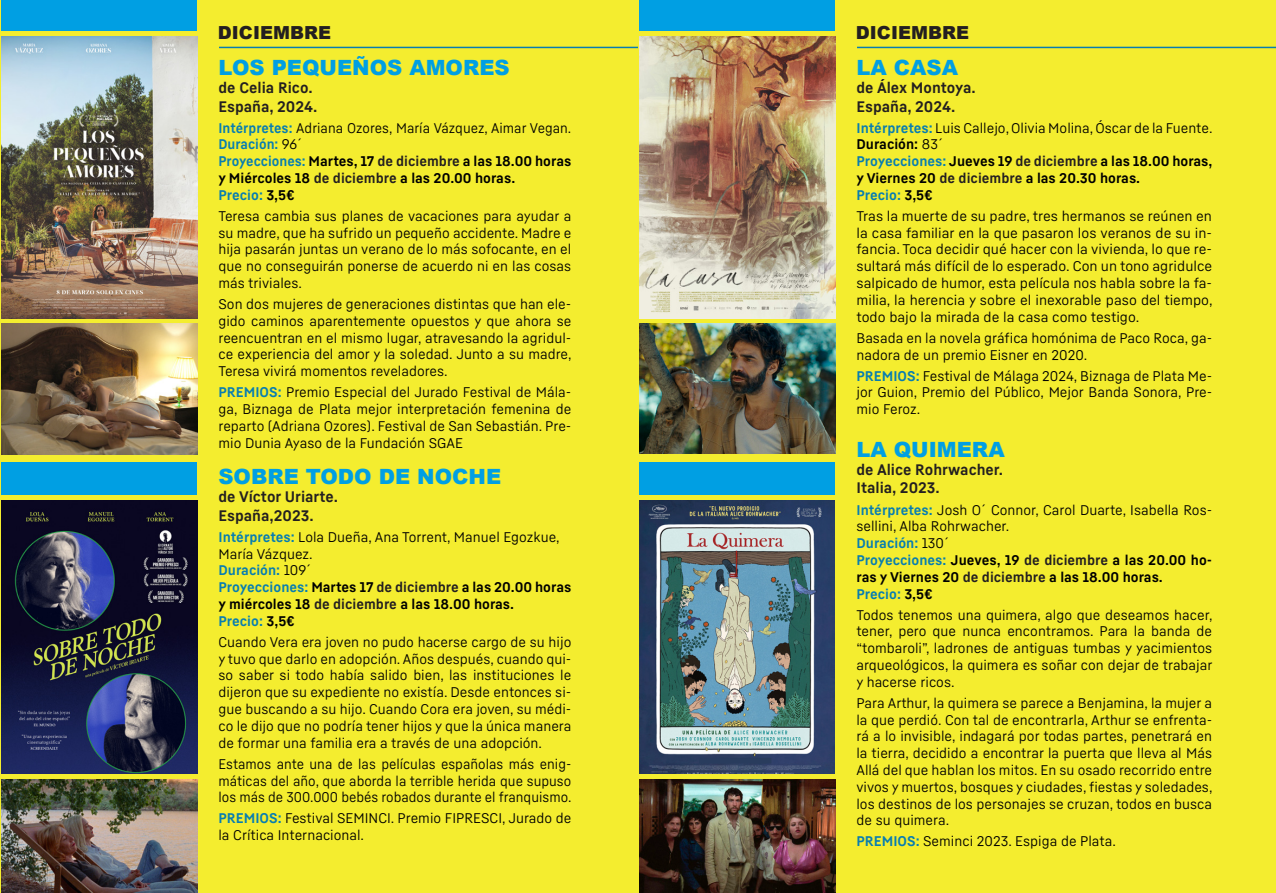
<style>
.page{position:relative;width:1276px;height:893px;background:#f4ed2f}
.page>*{position:absolute;margin:0;border:0;box-sizing:border-box;transform-origin:0 0}
.t1{font:21px "Arial MT Black";color:#009fe3}
.t2{font:18px "Arial MT Black";color:#231f20}
.t3{font:700 15px/19px "Fabrikat Normal";color:#231f20}
.Cuerpo{font:13.8px/16.8px "Fabrikat Normal";color:#000;text-align:justify}
.Pa1{font:13.8px/16.8px "Fabrikat Normal";color:#000;text-align:justify}
.Cuerpo-2{font:700 13.8px/16.8px "Fabrikat Normal";color:#000}
.Cuerpo-3{font:700 13.8px "Fabrikat Normal";color:#077db1}
.s1{font-weight:700;color:#077db1}
.s2{color:#077db1}
.s3{color:#231f20}
.s4{color:#000}
.s5{font-weight:400}
.s6{font-weight:400;color:#000}
</style>
<div class="page">
<img style="left:639px;top:37px;width:196px;height:281px">
<img style="left:1px;top:37px;width:196px;height:281px">
<img style="left:639px;top:501px;width:196px;height:273px">
<img style="left:1px;top:501px;width:196px;height:273px">
<div style="left:639px;top:0;width:196px;height:30px;background:#009fe3"></div>
<div style="left:1px;top:0;width:196px;height:30px;background:#009fe3"></div>
<div style="left:639px;top:462px;width:196px;height:33px;background:#009fe3"></div>
<div style="left:1px;top:462px;width:196px;height:33px;background:#009fe3"></div>
<img style="left:639px;top:323px;width:196px;height:131px">
<img style="left:1px;top:323px;width:196px;height:132px">
<img style="left:639px;top:779px;width:196px;height:114px">
<img style="left:1px;top:779px;width:196px;height:114px">
<hr style="left:857px;top:47px;width:419px;height:1px;background:#077db1">
<hr style="left:219px;top:47px;width:419px;height:1px;background:#077db1">
<p class="t2" style="left:218px;top:21px;width:115px">DICIEMBRE</p>
<p class="t2" style="left:856px;top:21px;width:115px">DICIEMBRE</p>
<p class="t1" style="left:218px;top:54px;width:293px">LOS PEQUEÑOS AMORES</p>
<p class="t3" style="left:218px;top:77px;width:100px">de Celia Rico.<br>España, 2024.</p>
<p class="Cuerpo" style="left:218px;top:119px;width:354px"><span class="s1">Intérpretes:</span> Adriana Ozores, María Vázquez, Aimar Vegan.<br><span class="s1">Duración:</span> 96´</p>
<p class="Cuerpo-2" style="left:218px;top:152px;width:354px"><span class="s2">Proyecciones:</span> Martes, 17 <span class="s3">de diciembre</span> a las 18.00 horas y Miércoles 18 <span class="s3">de diciembre</span> a las 20.00 horas.</p>
<p class="Cuerpo-3" style="left:218px;top:186px;width:78px">Precio: <span class="s4">3,5€</span></p>
<p class="Cuerpo" style="left:218px;top:207px;width:354px">Teresa cambia sus planes de vacaciones para ayudar a su madre, que ha sufrido un pequeño accidente. Madre e hija pasarán juntas un verano de lo más sofocante, en el que no conseguirán ponerse de acuerdo ni en las cosas más triviales.</p>
<p class="Cuerpo" style="left:218px;top:295px;width:355px">Son dos mujeres de generaciones distintas que han ele&shy;gido caminos aparentemente opuestos y que ahora se reencuentran en el mismo lugar, atravesando la agridul&shy;ce experiencia del amor y la soledad. Junto a su madre, Teresa vivirá momentos reveladores.</p>
<p class="Cuerpo" style="left:218px;top:384px;width:354px"><span class="s1">PREMIOS:</span> Premio Especial del Jurado Festival de Mála&shy;ga, Biznaga de Plata mejor interpretación femenina de reparto (Adriana Ozores). Festival de San Sebastián. Pre&shy;mio Dunia Ayaso de la Fundación SGAE</p>
<p class="t1" style="left:218px;top:463px;width:284px">SOBRE TODO DE NOCHE</p>
<p class="t3" style="left:218px;top:487px;width:121px">de Víctor Uriarte.<br>España,2023.</p>
<p class="Cuerpo" style="left:218px;top:528px;width:343px;text-align:left"><span class="s1">Intérpretes:</span> Lola Dueña, Ana Torrent, Manuel Egozkue,<br>María Vázquez.<br><span class="s1">Duración:</span> 109´</p>
<p class="Cuerpo-2" style="left:218px;top:578px;width:354px"><span class="s2">Proyecciones:</span> Martes 17 <span class="s3">de diciembre</span> a las 20.00 horas y miércoles 18 <span class="s3">de diciembre</span> a las 18.00 horas.</p>
<p class="Cuerpo-3" style="left:218px;top:612px;width:78px">Precio: <span class="s4">3,5€</span></p>
<p class="Pa1" style="left:218px;top:633px;width:354px">Cuando Vera era joven no pudo hacerse cargo de su hijo y tuvo que darlo en adopción. Años después, cuando qui&shy;so saber si todo había salido bien, las instituciones le dijeron que su expediente no existía. Desde entonces si&shy;gue buscando a su hijo. Cuando Cora era joven, su médi&shy;co le dijo que no podría tener hijos y que la única manera de formar una familia era a través de una adopción.</p>
<p class="Cuerpo" style="left:218px;top:755px;width:355px">Estamos ante una de las películas españolas más enig&shy;máticas del año, que aborda la terrible herida que supuso los más de 300.000 bebés robados durante el franquismo.</p>
<p class="Cuerpo" style="left:218px;top:810px;width:354px"><span class="s1">PREMIOS:</span> Festival SEMINCI. Premio FIPRESCI, Jurado de la Crítica Internacional.</p>
<p class="t1" style="left:856px;top:54px;width:103px">LA CASA</p>
<p class="t3" style="left:856px;top:77px;width:121px">de Álex Montoya.<br>España, 2024.</p>
<p class="Cuerpo" style="left:856px;top:119px;width:357px"><span class="s1">Intérpretes:</span> Luis Callejo, Olivia Molina, Óscar de la Fuente.</p>
<p class="Cuerpo-2" style="left:856px;top:136px;width:93px">Duración: <span class="s5">83´</span></p>
<p class="Cuerpo-2" style="left:856px;top:152px;width:357px"><span class="s2">Proyecciones:</span> Jueves 19 <span class="s3">de diciembre</span> a las 18.00 horas, y Viernes 20 <span class="s3">de diciembre</span> a las 20.30 horas.</p>
<p class="Cuerpo-3" style="left:856px;top:186px;width:78px">Precio: <span class="s4">3,5€</span></p>
<p class="Pa1" style="left:856px;top:207px;width:357px">Tras la muerte de su padre, tres hermanos se reúnen en la casa familiar en la que pasaron los veranos de su in&shy;fancia. Toca decidir qué hacer con la vivienda, lo que re&shy;sultará más difícil de lo esperado. Con un tono agridulce salpicado de humor, esta película nos habla sobre la fa&shy;milia, la herencia y sobre el inexorable paso del tiempo, todo bajo la mirada de la casa como testigo.</p>
<p class="Cuerpo" style="left:856px;top:329px;width:357px">Basada en la novela gráfica homónima de Paco Roca, ga&shy;nadora de un premio Eisner en 2020.</p>
<p class="Cuerpo" style="left:856px;top:367px;width:357px"><span class="s1">PREMIOS:</span> Festival de Málaga 2024, Biznaga de Plata Me&shy;jor Guion, Premio del Público, Mejor Banda Sonora, Pre&shy;mio Feroz.</p>
<p class="t1" style="left:856px;top:437px;width:150px">LA QUIMERA</p>
<p class="t3" style="left:856px;top:461px;width:148px;line-height:18px">de Alice Rohrwacher.<br>Italia, 2023.</p>
<p class="Cuerpo" style="left:856px;top:501px;width:357px"><span class="s1">Intérpretes:</span> Josh O´Connor, Carol Duarte, Isabella Ros&shy;sellini, Alba Rohrwacher.</p>
<p class="Cuerpo-3" style="left:856px;top:534px;width:99px">Duración: <span class="s6">130´</span></p>
<p class="Cuerpo-2" style="left:856px;top:551px;width:357px"><span class="s2">Proyecciones:</span> Jueves, 19 <span class="s3">de diciembre</span> a las 20.00 ho&shy;ras y Viernes 20 <span class="s3">de diciembre</span> a las 18.00 horas.</p>
<p class="Cuerpo-3" style="left:856px;top:584px;width:78px">Precio: <span class="s4">3,5€</span></p>
<p class="Pa1" style="left:856px;top:606px;width:357px">Todos tenemos una quimera, algo que deseamos hacer, tener, pero que nunca encontramos. Para la banda de “tombaroli”, ladrones de antiguas tumbas y yacimientos arqueológicos, la quimera es soñar con dejar de trabajar y hacerse ricos.</p>
<p class="Cuerpo" style="left:856px;top:694px;width:357px">Para Arthur, la quimera se parece a Benjamina, la mujer a la que perdió. Con tal de encontrarla, Arthur se enfrenta&shy;rá a lo invisible, indagará por todas partes, penetrará en la tierra, decidido a encontrar la puerta que lleva al Más Allá del que hablan los mitos. En su osado recorrido entre vivos y muertos, bosques y ciudades, fiestas y soledades, los destinos de los personajes se cruzan, todos en busca de su quimera.</p>
<p class="Cuerpo" style="left:856px;top:833px;width:261px"><span class="s1">PREMIOS:</span> Seminci 2023. Espiga de Plata.</p>
</div>
